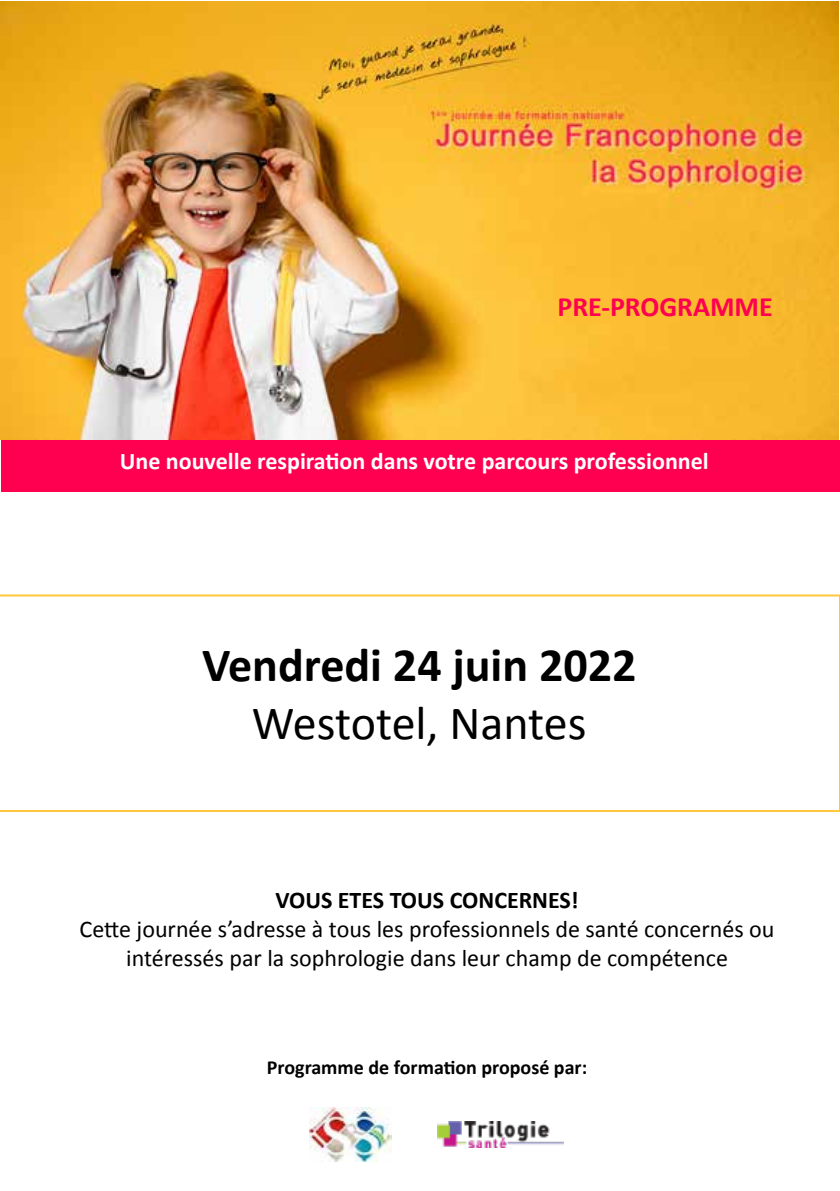
<style>
.page{position:relative;width:840px;height:1191px;background:#fff}
.page>*{position:absolute;margin:0;border:0;box-sizing:border-box;transform-origin:0 0}
.t1{font:700 48px "Calibri";color:#000}
.t2{font:48px "Calibri";letter-spacing:-.005em;color:#000}
.t3{font:700 28px "Calibri";color:#ff0050}
.t4{font:24px/28.8px "Calibri";color:#000;text-align:center}
.t5{font:700 24px "Calibri";color:#fff}
.t6{font:700 24px "Calibri";color:#000}
.t7{font:700 20px "Calibri";color:#000}
</style>
<div class="page">
<img style="left:309px;top:1107px;width:82px;height:55px">
<img style="left:437px;top:1121px;width:126px;height:26px">
<div style="left:1px;top:441px;width:838px;height:51px;background:#ff0050"></div>
<svg style="left:0;top:594px;width:839px;height:218px"></svg>
<img style="left:0;top:1px;width:838px;height:439px">
<p class="t3" style="left:557px;top:289px;width:216px">PRE-PROGRAMME</p>
<p class="t5" style="left:120px;top:445px;width:590px">Une nouvelle respiration dans votre parcours professionnel</p>
<h1 class="t1" style="left:202px;top:634px;width:436px">Vendredi 24 juin 2022</h1>
<h1 class="t2" style="left:252px;top:692px;width:336px">Westotel, Nantes</h1>
<p class="t6" style="left:275px;top:885px;width:305px">VOUS ETES TOUS CONCERNES!</p>
<p class="t4" style="left:80px;top:915px;width:696px">Cette journée s’adresse à tous les professionnels de santé concernés ou intéressés par la sophrologie dans leur champ de compétence</p>
<p class="t7" style="left:267px;top:1054px;width:321px">Programme de formation proposé par:</p>
</div>
